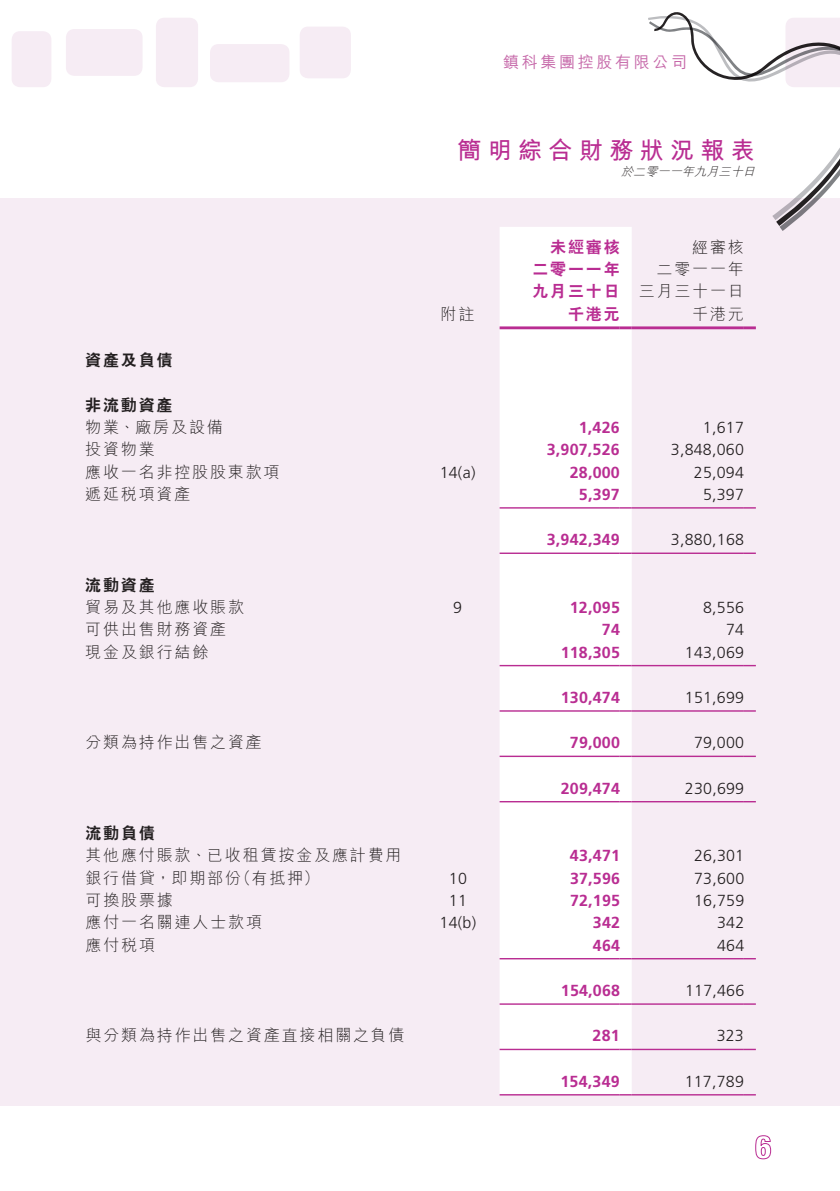
<style>
.page{position:relative;width:840px;height:1191px;background:#fff}
.page>*{position:absolute;margin:0;border:0;box-sizing:border-box;transform-origin:0 0}
.t1{font:700 24px "M Hei HK";letter-spacing:.265em;color:#b92d92}
.t2{font:300 16px/22.2px "M Hei HK";letter-spacing:.115em;color:#231f20;text-align:right}
.t3{font:300 16px "Frutiger LT Std";letter-spacing:.015em;color:#231f20}
.t4{font:700 16px "Frutiger LT Std";letter-spacing:.015em;color:#b92d92}
.t5{font:800 16px "C Hei 2 HK";letter-spacing:.115em;color:#231f20}
.t6{font:800 16px/22.2px "C Hei 2 HK";letter-spacing:.115em;color:#b92d92;text-align:justify}
.t7{font:500 16px "M Hei HK";letter-spacing:.165em;color:#c668a9}
.t8{font:italic 300 12px "M Hei HK";color:#231f20}
</style>
<div class="page">
<div style="left:0;top:198px;width:839px;height:908px;background:#f6ecf4"></div>
<svg style="left:755px;top:1135px;width:16px;height:24px"></svg>
<div style="left:12px;top:31px;width:39px;height:56px;background:#f6ecf4;border-radius:9px"></div>
<div style="left:156px;top:18px;width:42px;height:69px;background:#f6ecf4;border-radius:9px"></div>
<div style="left:299px;top:27px;width:52px;height:51px;background:#f6ecf4;border-radius:9px"></div>
<div style="left:66px;top:29px;width:76px;height:47px;background:#f6ecf4;border-radius:9px"></div>
<div style="left:210px;top:44px;width:79px;height:38px;background:#f6ecf4;border-radius:9px"></div>
<svg style="left:648px;top:12px;width:191px;height:214px"></svg>
<div style="left:499px;top:227px;width:132px;height:867px;background:#fff"></div>
<hr style="left:499px;top:326px;width:120px;height:3px;background:#b92d92">
<svg style="left:619px;top:326px;width:12px;height:3px"></svg>
<hr style="left:631px;top:326px;width:112px;height:3px;background:#b92d92">
<svg style="left:743px;top:326px;width:12px;height:3px"></svg>
<hr style="left:499px;top:1094px;width:120px;height:1px;background:#b92d92">
<svg style="left:619px;top:1094px;width:12px;height:1px"></svg>
<hr style="left:631px;top:1094px;width:112px;height:1px;background:#b92d92">
<svg style="left:743px;top:1094px;width:12px;height:1px"></svg>
<hr style="left:499px;top:507px;width:120px;height:1px;background:#b92d92">
<svg style="left:619px;top:507px;width:12px;height:1px"></svg>
<hr style="left:631px;top:507px;width:112px;height:1px;background:#b92d92">
<svg style="left:743px;top:507px;width:12px;height:1px"></svg>
<hr style="left:499px;top:552px;width:120px;height:2px;background:#b92d92">
<svg style="left:619px;top:552px;width:12px;height:2px"></svg>
<hr style="left:631px;top:552px;width:112px;height:2px;background:#b92d92">
<svg style="left:743px;top:552px;width:12px;height:2px"></svg>
<hr style="left:499px;top:665px;width:120px;height:1px;background:#b92d92">
<svg style="left:619px;top:665px;width:12px;height:1px"></svg>
<hr style="left:631px;top:665px;width:112px;height:1px;background:#b92d92">
<svg style="left:743px;top:665px;width:12px;height:1px"></svg>
<hr style="left:499px;top:710px;width:120px;height:1px;background:#b92d92">
<svg style="left:619px;top:710px;width:12px;height:1px"></svg>
<hr style="left:631px;top:710px;width:112px;height:1px;background:#b92d92">
<svg style="left:743px;top:710px;width:12px;height:1px"></svg>
<hr style="left:499px;top:755px;width:120px;height:2px;background:#b92d92">
<svg style="left:619px;top:755px;width:12px;height:2px"></svg>
<hr style="left:631px;top:755px;width:112px;height:2px;background:#b92d92">
<svg style="left:743px;top:755px;width:12px;height:2px"></svg>
<hr style="left:499px;top:801px;width:120px;height:1px;background:#b92d92">
<svg style="left:619px;top:801px;width:12px;height:1px"></svg>
<hr style="left:631px;top:801px;width:112px;height:1px;background:#b92d92">
<svg style="left:743px;top:801px;width:12px;height:1px"></svg>
<hr style="left:499px;top:958px;width:120px;height:1px;background:#b92d92">
<svg style="left:619px;top:958px;width:12px;height:1px"></svg>
<hr style="left:631px;top:958px;width:112px;height:1px;background:#b92d92">
<svg style="left:743px;top:958px;width:12px;height:1px"></svg>
<hr style="left:499px;top:1003px;width:120px;height:1px;background:#b92d92">
<svg style="left:619px;top:1003px;width:12px;height:1px"></svg>
<hr style="left:631px;top:1003px;width:112px;height:1px;background:#b92d92">
<svg style="left:743px;top:1003px;width:12px;height:1px"></svg>
<hr style="left:499px;top:1048px;width:120px;height:2px;background:#b92d92">
<svg style="left:619px;top:1048px;width:12px;height:2px"></svg>
<hr style="left:631px;top:1048px;width:112px;height:2px;background:#b92d92">
<svg style="left:743px;top:1048px;width:12px;height:2px"></svg>
<p class="t7" style="left:503px;top:50px;width:185px">鎮科集團控股有限公司</p>
<h1 class="t1" style="left:457px;top:132px;width:299px">簡明綜合財務狀況報表</h1>
<p class="t8" style="left:620px;top:163px;width:139px">於二零一一年九月三十日</p>
<p class="t2" style="left:440px;top:302px;width:35px">附註</p>
<p class="t6" style="left:532px;top:236px;width:89px;text-indent:18px">未經審核二零一一年九月三十日</p>
<p class="t6" style="left:567px;top:303px;width:53px">千港元</p>
<p class="t2" style="left:691px;top:235px;width:53px">經審核</p>
<p class="t2" style="left:638px;top:258px;width:107px">二零一一年三月三十一日千港元</p>
<p class="t5" style="left:85px;top:349px;width:89px">資產及負債</p>
<p class="t5" style="left:85px;top:394px;width:89px">非流動資產</p>
<p class="t2" style="left:85px;top:415px;width:139px">物業、廠房及設備</p>
<p class="t4" style="left:578px;top:418px;width:42px">1,426</p>
<p class="t3" style="left:702px;top:418px;width:42px">1,617</p>
<p class="t2" style="left:85px;top:437px;width:71px">投資物業</p>
<p class="t4" style="left:546px;top:440px;width:74px">3,907,526</p>
<p class="t3" style="left:670px;top:440px;width:74px">3,848,060</p>
<p class="t2" style="left:85px;top:460px;width:196px">應收一名非控股股東款項</p>
<p class="t3" style="left:439px;top:463px;width:37px">1 4 (a(</p>
<p class="t4" style="left:569px;top:462px;width:52px">28,000</p>
<p class="t3" style="left:693px;top:463px;width:52px">25,094</p>
<p class="t2" style="left:85px;top:482px;width:107px">遞延稅項資產</p>
<p class="t4" style="left:578px;top:485px;width:42px">5,397</p>
<p class="t3" style="left:702px;top:485px;width:42px">5,397</p>
<p class="t4" style="left:546px;top:530px;width:74px">3,942,349</p>
<p class="t3" style="left:670px;top:530px;width:74px">3,880,168</p>
<p class="t5" style="left:85px;top:574px;width:71px">流動資產</p>
<p class="t2" style="left:85px;top:595px;width:160px">貿易及其他應收賬款</p>
<p class="t3" style="left:453px;top:598px;width:10px">9</p>
<p class="t4" style="left:569px;top:598px;width:52px">12,095</p>
<p class="t3" style="left:702px;top:598px;width:42px">8,556</p>
<p class="t2" style="left:85px;top:617px;width:142px">可供出售財務資產</p>
<p class="t4" style="left:601px;top:620px;width:20px">74</p>
<p class="t3" style="left:725px;top:620px;width:20px">74</p>
<p class="t2" style="left:85px;top:640px;width:124px">現金及銀行結餘</p>
<p class="t4" style="left:560px;top:642px;width:61px">118,305</p>
<p class="t3" style="left:684px;top:643px;width:61px">143,069</p>
<p class="t4" style="left:560px;top:688px;width:61px">130,474</p>
<p class="t3" style="left:684px;top:688px;width:61px">151,699</p>
<p class="t2" style="left:85px;top:730px;width:178px">分類為持作出售之資產</p>
<p class="t4" style="left:569px;top:733px;width:52px">79,000</p>
<p class="t3" style="left:693px;top:733px;width:52px">79,000</p>
<p class="t4" style="left:560px;top:778px;width:61px">209,474</p>
<p class="t3" style="left:684px;top:779px;width:61px">230,699</p>
<p class="t5" style="left:85px;top:822px;width:71px">流動負債</p>
<p class="t2" style="left:85px;top:843px;width:317px">其他應付賬款、已收租賃按金及應計費用</p>
<p class="t4" style="left:569px;top:846px;width:52px">43,471</p>
<p class="t3" style="left:693px;top:846px;width:52px">26,301</p>
<p class="t2" style="left:85px;top:866px;width:157px">銀行借貸，即期部份</p>
<p class="t2" style="left:235px;top:866px;width:86px">（有抵押(</p>
<p class="t3" style="left:448px;top:869px;width:20px">10</p>
<p class="t4" style="left:569px;top:868px;width:52px">37,596</p>
<p class="t3" style="left:693px;top:869px;width:52px">73,600</p>
<p class="t2" style="left:85px;top:888px;width:89px">可換股票據</p>
<p class="t3" style="left:448px;top:891px;width:20px">11</p>
<p class="t4" style="left:569px;top:891px;width:52px">72,195</p>
<p class="t3" style="left:693px;top:891px;width:52px">16,759</p>
<p class="t2" style="left:85px;top:910px;width:178px">應付一名關連人士款項</p>
<p class="t3" style="left:439px;top:913px;width:38px">1 4 (b(</p>
<p class="t4" style="left:592px;top:913px;width:29px">342</p>
<p class="t3" style="left:716px;top:913px;width:29px">342</p>
<p class="t2" style="left:85px;top:933px;width:71px">應付稅項</p>
<p class="t4" style="left:592px;top:935px;width:29px">464</p>
<p class="t3" style="left:716px;top:936px;width:29px">464</p>
<p class="t4" style="left:560px;top:981px;width:61px">154,068</p>
<p class="t3" style="left:684px;top:981px;width:61px">117,466</p>
<p class="t2" style="left:85px;top:1023px;width:320px">與分類為持作出售之資產直接相關之負債</p>
<p class="t4" style="left:592px;top:1026px;width:29px">281</p>
<p class="t3" style="left:716px;top:1026px;width:29px">323</p>
<p class="t4" style="left:560px;top:1071px;width:61px">154,349</p>
<p class="t3" style="left:684px;top:1072px;width:61px">117,789</p>
</div>
